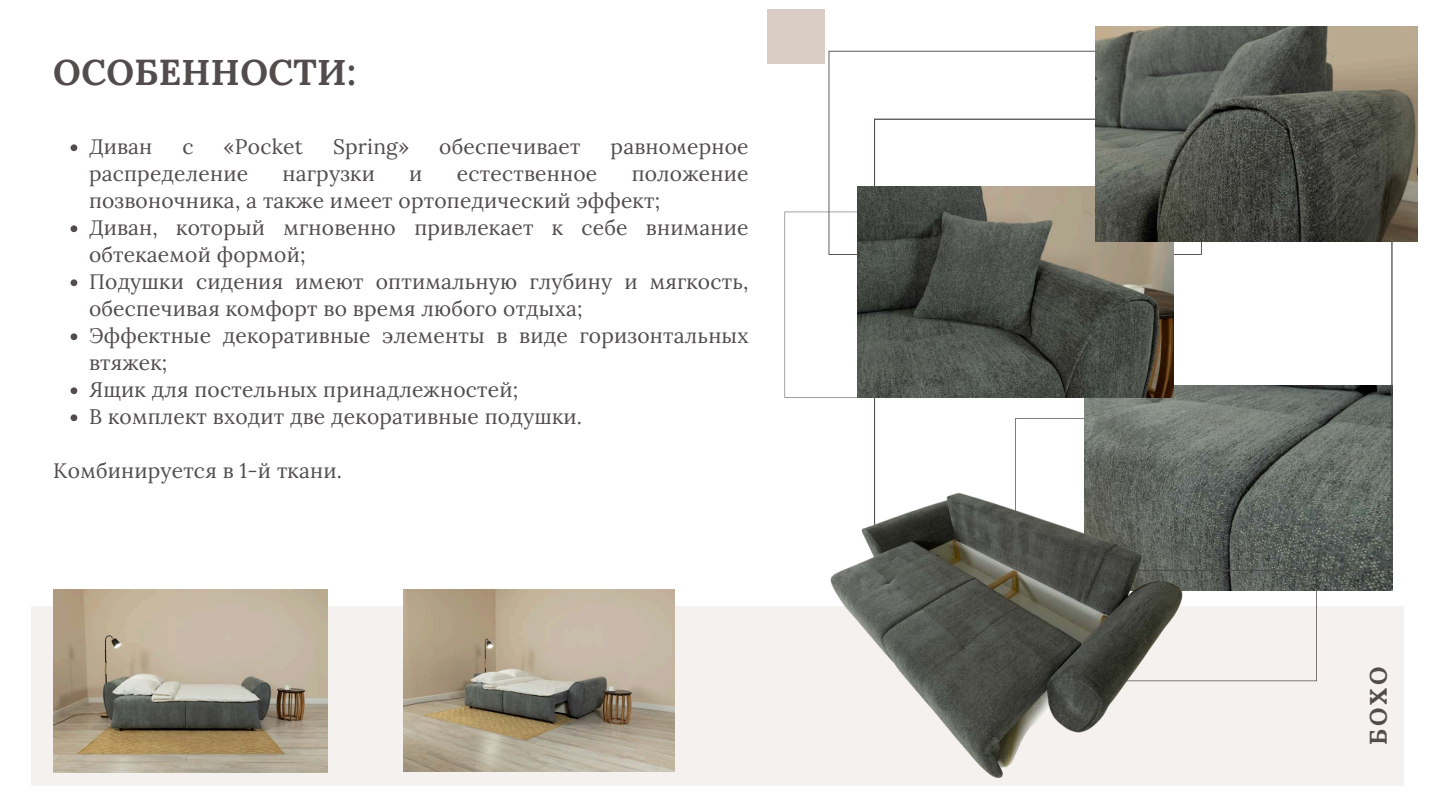
<style>
.page{position:relative;width:1440px;height:810px;background:#fff}
.page>*{position:absolute;margin:0;border:0;box-sizing:border-box;transform-origin:0 0}
.t1{font:700 36px "Lora";letter-spacing:.01em;color:#524c4c}
.t2{font:700 24px "Lora";color:#524c4c}
.t3{font:21px/27px "Lora";letter-spacing:.01em;color:#524c4c}
</style>
<div class="page">
<svg style="left:829px;top:51px;width:266px;height:161px"></svg>
<svg style="left:785px;top:212px;width:89px;height:186px"></svg>
<img style="left:1275px;top:571px;width:117px;height:20px">
<svg style="left:874px;top:119px;width:519px;height:452px"></svg>
<div style="left:767px;top:9px;width:58px;height:55px;background:#d9ccc5"></div>
<div style="left:32px;top:606px;width:1372px;height:180px;background:#f5f1ef"></div>
<img style="left:830px;top:442px;width:445px;height:336px">
<img style="left:857px;top:187px;width:317px;height:210px">
<img style="left:1095px;top:27px;width:323px;height:215px">
<img style="left:53px;top:590px;width:274px;height:183px">
<img style="left:403px;top:590px;width:272px;height:181px">
<svg style="left:71px;top:144px;width:6px;height:7px"></svg>
<svg style="left:71px;top:225px;width:6px;height:7px"></svg>
<svg style="left:71px;top:279px;width:6px;height:7px"></svg>
<svg style="left:71px;top:333px;width:6px;height:7px"></svg>
<svg style="left:71px;top:387px;width:6px;height:7px"></svg>
<svg style="left:71px;top:414px;width:6px;height:7px"></svg>
<p class="t1" style="left:53px;top:48px;width:304px">ОСОБЕННОСТИ:</p>
<p class="t3" style="left:89px;top:133px;width:65px">Диван</p>
<p class="t3" style="left:182px;top:133px;width:13px">с</p>
<p class="t3" style="left:224px;top:133px;width:81px">«Poсket</p>
<p class="t3" style="left:333px;top:133px;width:78px">Spring»</p>
<p class="t3" style="left:439px;top:133px;width:143px">обеспечивает</p>
<p class="t3" style="left:611px;top:133px;width:139px">равномерное</p>
<p class="t3" style="left:89px;top:160px;width:161px">распределение</p>
<p class="t3" style="left:283px;top:160px;width:94px">нагрузки</p>
<p class="t3" style="left:409px;top:160px;width:15px">и</p>
<p class="t3" style="left:457px;top:160px;width:142px">естественное</p>
<p class="t3" style="left:89px;top:160px;width:661px;text-indent:543px">положение позвоночника, а также имеет ортопедический эффект;</p>
<p class="t3" style="left:89px;top:214px;width:661px">Диван, который мгновенно привлекает к себе внимание обтекаемой формой;</p>
<h1 class="t3" style="left:89px;top:268px;width:661px">Подушки сидения имеют оптимальную глубину и мягкость, обеспечивая комфорт во время любого отдыха;</h1>
<p class="t3" style="left:89px;top:322px;width:661px">Эффектные декоративные элементы в виде горизонтальных втяжек;</p>
<p class="t3" style="left:89px;top:376px;width:431px">Ящик для постельных принадлежностей;</p>
<p class="t3" style="left:89px;top:403px;width:495px">В комплект входит две декоративные подушки.</p>
<p class="t3" style="left:53px;top:457px;width:290px">Комбинируется в 1-й ткани.</p>
<p class="t2" style="left:1363px;top:745px;width:80px;rotate:-90deg">БОХО</p>
</div>
